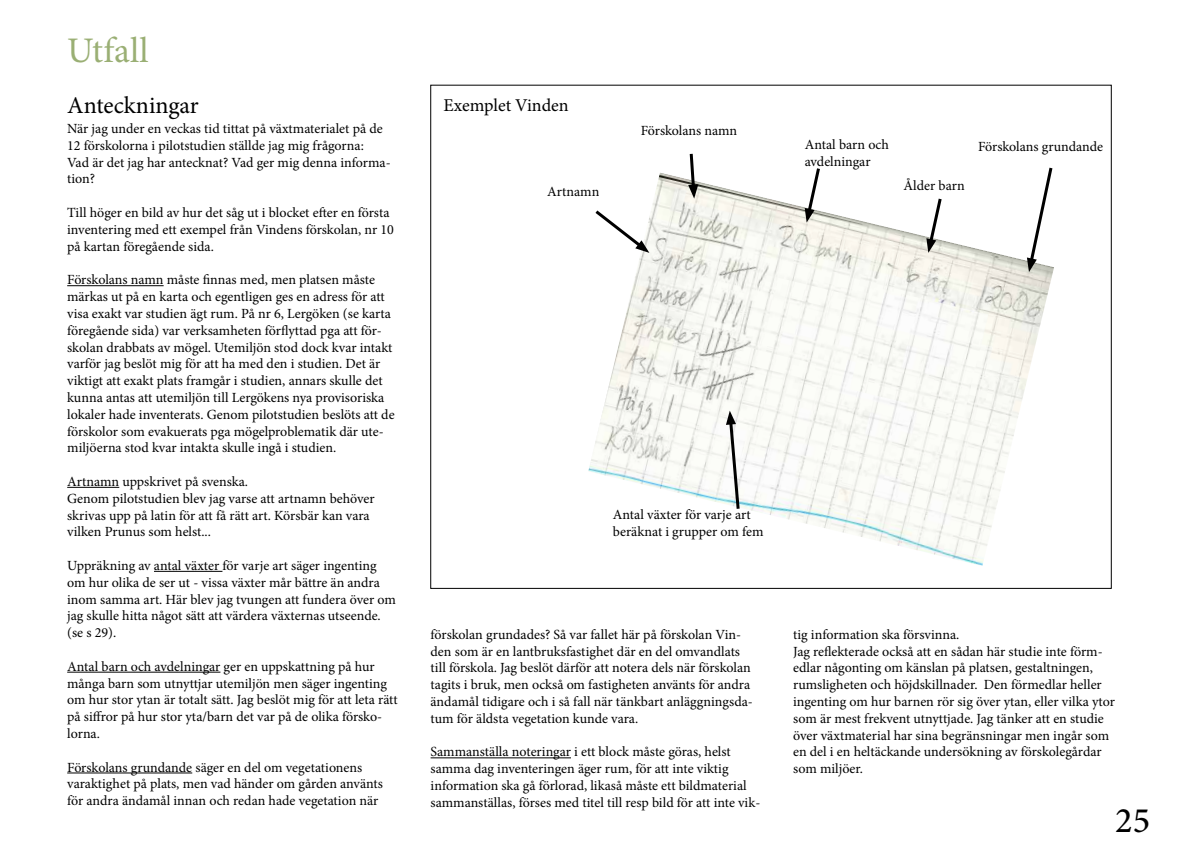
<style>
.page{position:relative;width:1191px;height:842px;background:#fff}
.page>*{position:absolute;margin:0;border:0;box-sizing:border-box;transform-origin:0 0}
.t1{font:36px "Minion Pro";letter-spacing:.005em;color:#9aaf74}
.t2{font:500 36px "Minion Pro";color:#000}
.t3{font:24px "Minion Pro";letter-spacing:-.005em;color:#000}
.t4{font:18px "Minion Pro";color:#000}
.t5{font:14px/16.8px "Minion Pro";color:#000}
</style>
<div class="page">
<hr style="left:67px;top:285px;width:97px;height:1px;background:#000">
<hr style="left:67px;top:487px;width:52px;height:1px;background:#000">
<hr style="left:154px;top:571px;width:68px;height:1px;background:#000">
<hr style="left:67px;top:672px;width:153px;height:1px;background:#000">
<hr style="left:67px;top:773px;width:125px;height:1px;background:#000">
<img style="left:588px;top:173px;width:465px;height:393px">
<img style="left:849px;top:287px;width:139px;height:130px">
<svg style="left:592px;top:207px;width:57px;height:46px"></svg>
<svg style="left:688px;top:153px;width:10px;height:46px"></svg>
<svg style="left:1027px;top:167px;width:27px;height:105px"></svg>
<svg style="left:804px;top:168px;width:18px;height:55px"></svg>
<svg style="left:726px;top:411px;width:15px;height:101px"></svg>
<svg style="left:926px;top:195px;width:17px;height:58px"></svg>
<hr style="left:430px;top:757px;width:141px;height:1px;background:#000">
<h1 class="t1" style="left:67px;top:27px;width:83px">Utfall</h1>
<h2 class="t3" style="left:67px;top:90px;width:133px">Anteckningar</h2>
<p class="t5" style="left:67px;top:120px;width:325px">När jag under en veckas tid tittat på växtmaterialet på de 12 förskolorna i pilotstudien ställde jag mig frågorna:<br>Vad är det jag har antecknat? Vad ger mig denna informa&shy;tion?</p>
<p class="t5" style="left:67px;top:204px;width:328px">Till höger en bild av hur det såg ut i blocket efter en första inventering med ett exempel från Vindens förskolan, nr 10 på kartan föregående sida.</p>
<p class="t5" style="left:67px;top:271px;width:329px">Förskolans namn måste finnas med, men platsen måste märkas ut på en karta och egentligen ges en adress för att visa exakt var studien ägt rum. På nr 6, Lergöken (se karta föregående sida) var verksamheten förflyttad pga att för&shy;skolan drabbats av mögel. Utemiljön stod dock kvar intakt varför jag beslöt mig för att ha med den i studien. Det är viktigt att exakt plats framgår i studien, annars skulle det kunna antas att utemiljön till Lergökens nya provisoriska lokaler hade inventerats. Genom pilotstudien beslöts att de förskolor som evakuerats pga mögelproblematik där ute&shy;miljöerna stod kvar intakta skulle ingå i studien.</p>
<p class="t5" style="left:67px;top:473px;width:309px">Artnamn uppskrivet på svenska.<br>Genom pilotstudien blev jag varse att artnamn behöver skrivas upp på latin för att få rätt art. Körsbär kan vara vilken Prunus som helst...</p>
<p class="t5" style="left:67px;top:557px;width:330px">Uppräkning av antal växter för varje art säger ingenting om hur olika de ser ut - vissa växter mår bättre än andra inom samma art. Här blev jag tvungen att fundera över om jag skulle hitta något sätt att värdera växternas utseende. (se s 29).</p>
<p class="t5" style="left:67px;top:658px;width:332px">Antal barn och avdelningar ger en uppskattning på hur många barn som utnyttjar utemiljön men säger ingenting om hur stor ytan är totalt sätt. Jag beslöt mig för att leta rätt på siffror på hur stor yta/barn det var på de olika försko&shy;lorna.</p>
<p class="t5" style="left:67px;top:759px;width:317px">Förskolans grundande säger en del om vegetationens varaktighet på plats, men vad händer om gården använts för andra ändamål innan och redan hade vegetation när</p>
<p class="t4" style="left:443px;top:93px;width:127px">Exemplet Vinden</p>
<p class="t5" style="left:547px;top:184px;width:54px">Artnamn</p>
<p class="t5" style="left:641px;top:123px;width:98px">Förskolans namn</p>
<p class="t5" style="left:804px;top:136px;width:86px">Antal barn och avdelningar</p>
<p class="t5" style="left:978px;top:138px;width:127px">Förskolans grundande</p>
<p class="t5" style="left:903px;top:178px;width:63px">Ålder barn</p>
<p class="t5" style="left:613px;top:506px;width:152px">Antal växter för varje art beräknat i grupper om fem</p>
<p class="t5" style="left:430px;top:626px;width:324px">förskolan grundades? Så var fallet här på förskolan Vin&shy;den som är en lantbruksfastighet där en del omvandlats till förskola. Jag beslöt därför att notera dels när förskolan tagits i bruk, men också om fastigheten använts för andra ändamål tidigare och i så fall när tänkbart anläggningsda&shy;tum för äldsta vegetation kunde vara.</p>
<p class="t5" style="left:430px;top:744px;width:331px">Sammanställa noteringar i ett block måste göras, helst samma dag inventeringen äger rum, för att inte viktig information ska gå förlorad, likaså måste ett bildmaterial sammanställas, förses med titel till resp bild för att inte vik-</p>
<p class="t5" style="left:793px;top:626px;width:323px">tig information ska försvinna.<br>Jag reflekterade också att en sådan här studie inte förm&shy;edlar någonting om känslan på platsen, gestaltningen, rumsligheten och höjdskillnader. Den förmedlar heller ingenting om hur barnen rör sig över ytan, eller vilka ytor som är mest frekvent utnyttjade. Jag tänker att en studie över växtmaterial har sina begränsningar men ingår som en del i en heltäckande undersökning av förskolegårdar som miljöer.</p>
<h1 class="t2" style="left:1115px;top:796px;width:36px">25</h1>
</div>
